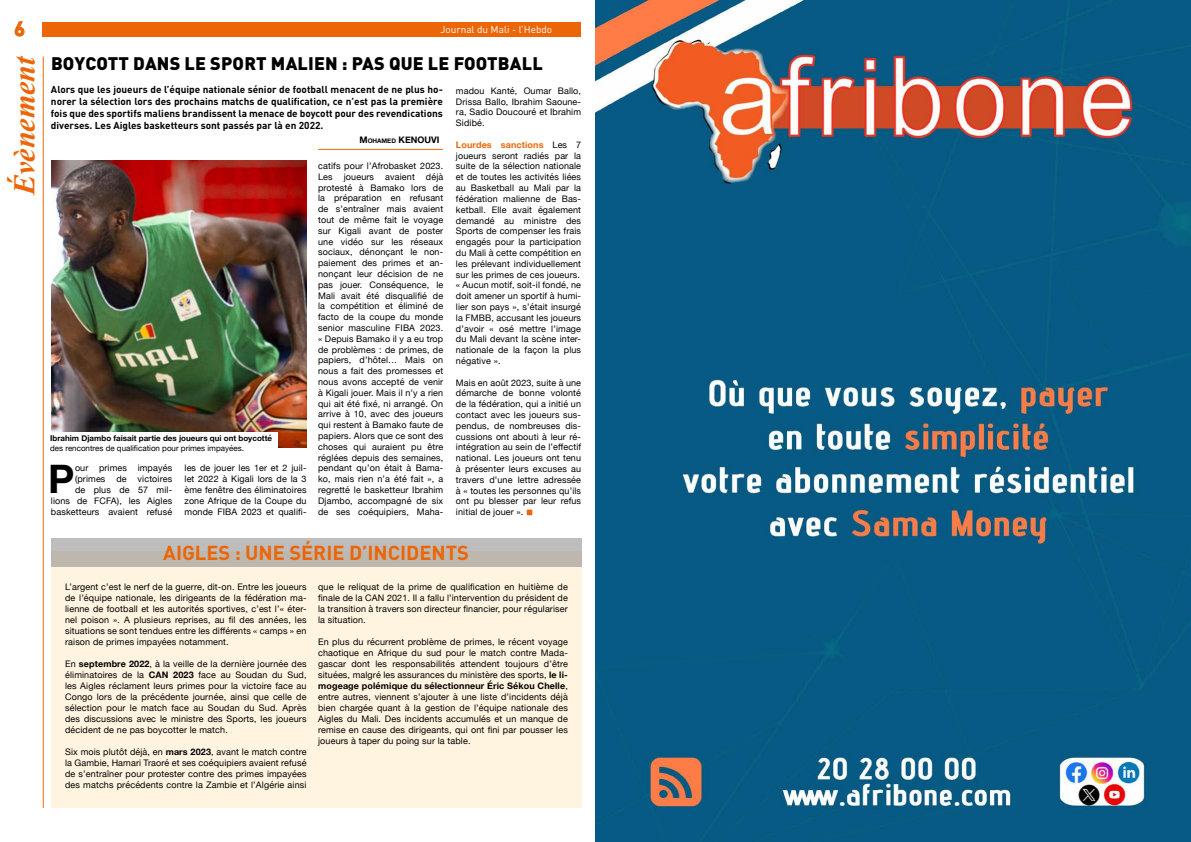
<style>
.page{position:relative;width:1191px;height:842px;background:#fff}
.page>*{position:absolute;margin:0;border:0;box-sizing:border-box;transform-origin:0 0}
.t1{font:700 39.3px "Helvetica Neue";color:#000}
.t2{font:italic 700 30px "Times New Roman";color:#ec6608}
.t3{font:700 20px "DIN Pro";color:#ec6608}
.t4{font:900 18px "DIN Pro";letter-spacing:.01em;color:#000}
.t5{font:700 10px/12px "DIN Pro";color:#000;text-align:justify}
.t6{font:10px "DIN Pro";color:#fff}
.t7{font:9px/10.8px "Helvetica Neue";letter-spacing:.015em;color:#000;text-align:justify}
.t8{font:700 9px "Helvetica Neue";color:#000}
.t9{font:700 8px "Helvetica Neue";color:#000}
.t10{font:8px "Helvetica Neue";color:#000}
.s1{font-style:inherit}
.s2{font-size:6.3px}
.s3{font-weight:700;color:#ec6608}
.s4{font-weight:700}
</style>
<div class="page">
<hr style="left:43px;top:57px;width:1px;height:751px;background:#ec6608">
<div style="left:42px;top:22px;width:539px;height:14px;background:#ec6608"></div>
<svg style="left:14px;top:21px;width:11px;height:16px"></svg>
<img style="left:595px;top:0;width:596px;height:842px">
<svg style="left:527px;top:510px;width:5px;height:5px"></svg>
<img style="left:51px;top:160px;width:255px;height:287px">
<hr style="left:318px;top:149px;width:125px;height:1px;background:#ec6608">
<div style="left:50px;top:432px;width:228px;height:20px;background:#fff"></div>
<div style="left:51px;top:551px;width:530px;height:257px;background:#fff4e0"></div>
<div style="left:51px;top:539px;width:530px;height:28px;background:linear-gradient(to right,#bdb9b3,#bdb9b3)"></div>
<h3 class="t3" style="left:14px;top:15px;width:12px">6</h3>
<p class="t6" style="left:440px;top:23px;width:113px">Journal du Mali - l’Hebdo</p>
<h2 class="t2" style="left:4px;top:195px;width:141px;rotate:-90deg">Évènement</h2>
<h3 class="t4" style="left:51px;top:52px;width:493px">BOYCOTT DANS LE SPORT MALIEN : PAS QUE LE FOOTBALL</h3>
<p class="t5" style="left:51px;top:83px;width:393px">Alors que les joueurs de l’équipe nationale sénior de football menacent de ne plus ho&shy;norer la sélection lors des prochains matchs de qualification, ce n’est pas la première fois que des sportifs maliens brandissent la menace de boycott pour des revendications diverses. Les Aigles basketteurs sont passés par là en 2022.</p>
<p class="t9" style="left:50px;top:432px;width:223px">Ibrahim Djambo faisait partie des joueurs qui ont boycotté</p>
<p class="t10" style="left:50px;top:442px;width:195px">des rencontres de qualification pour primes impayées.</p>
<p class="t7" style="left:51px;top:463px;width:123px;text-align:right">our primes impayés (primes de victoires<br>de plus de 57 mil-<br>lions de FCFA), les Aigles basketteurs avaient refusé</p>
<p class="t7" style="left:184px;top:463px;width:123px">les de jouer les 1er et 2 juil&shy;let 2022 à Kigali lors de la 3 ème fenêtre des éliminatoires zone Afrique de la Coupe du monde FIBA 2023 et qualifi-</p>
<h1 class="t1" style="left:48px;top:448px;width:28px">P</h1>
<p class="t8" style="left:359px;top:133px;width:82px"><span class="s1">M</span><span class="s2">OHAMED</span> KENOUVI</p>
<p class="t7" style="left:318px;top:161px;width:127px">catifs pour l’Afrobasket 2023.<br>Les joueurs avaient déjà protesté à Bamako lors de la préparation en refusant de s’entraîner mais avaient tout de même fait le voyage sur Kigali avant de poster une vidéo sur les réseaux sociaux, dénonçant le non&shy;paiement des primes et an&shy;nonçant leur décision de ne pas jouer. Conséquence, le Mali avait été disqualifié de la compétition et éliminé de facto de la coupe du monde senior masculine FIBA 2023. « Depuis Bamako il y a eu trop de problèmes : de primes, de papiers, d’hôtel… Mais on nous a fait des promesses et nous avons accepté de venir à Kigali jouer. Mais il n’y a rien qui ait été fixé, ni arrangé. On arrive à 10, avec des joueurs qui restent à Bamako faute de papiers. Alors que ce sont des choses qui auraient pu être réglées depuis des semaines, pendant qu’on était à Bama&shy;ko, mais rien n’a été fait », a regretté le basketteur Ibrahim Djambo, accompagné de six de ses coéquipiers, Maha-</p>
<p class="t7" style="left:456px;top:86px;width:127px">madou Kanté, Oumar Ballo, Drissa Ballo, Ibrahim Saoune&shy;ra, Sadio Doucouré et Ibrahim Sidibé.</p>
<p class="t7" style="left:456px;top:140px;width:127px;text-align:left"><span class="s3">Lourdes sanctions</span> Les 7 joueurs seront radiés par la suite de la sélection nationale et de toutes les activités liées au Basketball au Mali par la fédération malienne de Bas&shy;ketball. Elle avait également demandé au ministre des<br>Sports de compenser les frais engagés pour la participation du Mali à cette compétition en les prélevant individuellement sur les primes de ces joueurs. « Aucun motif, soit-il fondé, ne doit amener un sportif à humi&shy;lier son pays », s’était insurgé la FMBB, accusant les joueurs d’avoir « osé mettre l’image du Mali devant la scène inter&shy;nationale de la façon la plus négative ».</p>
<p class="t7" style="left:456px;top:377px;width:127px">Mais en août 2023, suite à une démarche de bonne volonté de la fédération, qui a initié un contact avec les joueurs sus&shy;pendus, de nombreuses dis&shy;cussions ont abouti à leur ré&shy;intégration au sein de l’effectif national. Les joueurs ont tenu à présenter leurs excuses au travers d’une lettre adressée à « toutes les personnes qu’ils ont pu blesser par leur refus initial de jouer ».</p>
<h3 class="t3" style="left:163px;top:540px;width:307px">AIGLES : UNE SÉRIE D’INCIDENTS</h3>
<p class="t7" style="left:65px;top:581px;width:243px">L’argent c’est le nerf de la guerre, dit-on. Entre les joueurs de l’équipe nationale, les dirigeants de la fédération ma&shy;lienne de football et les autorités sportives, c’est l’« éter&shy;nel poison ». A plusieurs reprises, au fil des années, les situations se sont tendues entre les différents « camps » en raison de primes impayées notamment.</p>
<p class="t7" style="left:65px;top:658px;width:243px">En <span class="s4">septembre 2022</span>, à la veille de la dernière journée des éliminatoires de la <span class="s4">CAN 2023</span> face au Soudan du Sud, les Aigles réclament leurs primes pour la victoire face au Congo lors de la précédente journée, ainsi que celle de sélection pour le match face au Soudan du Sud. Après des discussions avec le ministre des Sports, les joueurs décident de ne pas boycotter le match.</p>
<p class="t7" style="left:65px;top:746px;width:243px">Six mois plutôt déjà, en <span class="s4">mars 2023</span>, avant le match contre la Gambie, Hamari Traoré et ses coéquipiers avaient refusé de s’entraîner pour protester contre des primes impayées des matchs précédents contre la Zambie et l’Algérie ainsi</p>
<p class="t7" style="left:318px;top:581px;width:251px">que le reliquat de la prime de qualification en huitième de finale de la CAN 2021. Il a fallu l’intervention du président de la transition à travers son directeur financier, pour régulariser la situation.</p>
<p class="t7" style="left:318px;top:636px;width:251px">En plus du récurrent problème de primes, le récent voyage chaotique en Afrique du sud pour le match contre Mada&shy;gascar dont les responsabilités attendent toujours d’être situées, malgré les assurances du ministère des sports, <span class="s4">le li&shy;mogeage polémique du sélectionneur Éric Sékou Chelle</span>, entre autres, viennent s’ajouter à une liste d’incidents déjà bien chargée quant à la gestion de l’équipe nationale des Aigles du Mali. Des incidents accumulés et un manque de remise en cause des dirigeants, qui ont fini par pousser les joueurs à taper du poing sur la table.</p>
</div>
